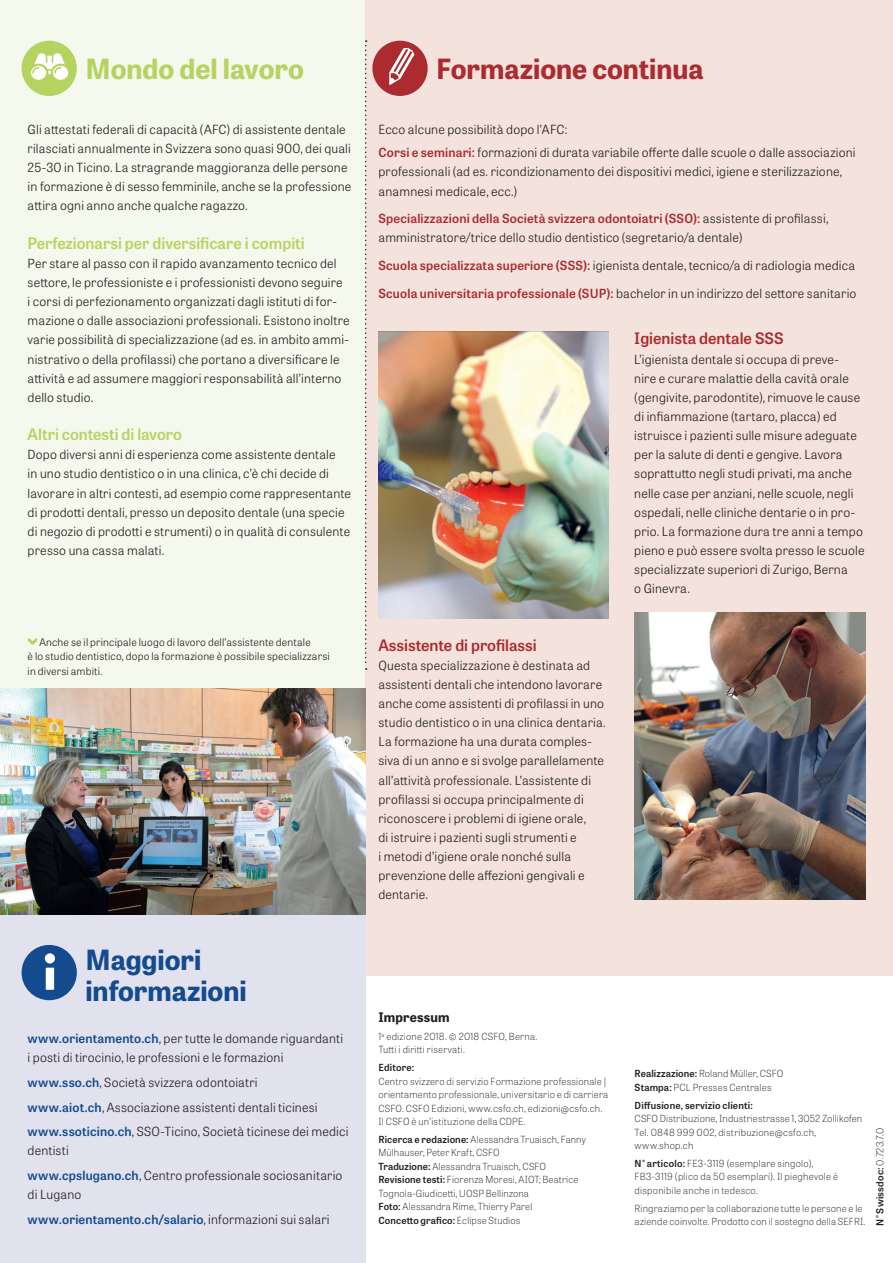
<style>
.page{position:relative;width:893px;height:1263px;background:#fff}
.page>*{position:absolute;margin:0;border:0;box-sizing:border-box;transform-origin:0 0}
.t1{font:700 27.75px/32px "Tablet Gothic";color:#134b8e}
.t2{font:700 27.75px "Tablet Gothic";color:#ab2b30}
.t3{font:700 27.75px "Tablet Gothic";color:#b5d361}
.t4{font:600 15.75px "Tablet Gothic";color:#b5d361}
.t5{font:600 15.75px "Tablet Gothic";color:#ab2b30}
.t6{font:700 13.2px "Tablet Gothic";letter-spacing:.015em;color:#231f20}
.t7{font:300 12.6px/19.2px "Tablet Gothic";letter-spacing:.015em;color:#231f20}
.t8{font:300 10.5px/14.4px "Tablet Gothic";letter-spacing:.015em;color:#231f20}
.t9{font:100 9.75px/13.5px "Tablet Gothic";letter-spacing:.02em;color:#231f20}
.t10{font:600 9.75px "Tablet Gothic";letter-spacing:.02em;color:#231f20}
.s1{font-weight:600;color:#134b8e}
.s2{font-weight:600;color:#ab2b30}
.s3{font-weight:600}
.s4{font-weight:100}
</style>
<div class="page">
<div style="left:0;top:0;width:366px;height:932px;background:#f5f9ed"></div>
<div style="left:366px;top:0;width:527px;height:976px;background:#f3e3dc"></div>
<div style="left:0;top:914px;width:366px;height:349px;background:#e1e2ee"></div>
<div style="left:372px;top:41px;width:56px;height:55px;background:#ab2b30;border-radius:50%"></div>
<svg style="left:389px;top:48px;width:25px;height:37px"></svg>
<div style="left:22px;top:41px;width:55px;height:55px;background:#b5d361;border-radius:50%"></div>
<svg style="left:31px;top:53px;width:37px;height:27px"></svg>
<div style="left:22px;top:945px;width:55px;height:55px;background:#134b8e;border-radius:50%"></div>
<div style="left:46px;top:968px;width:8px;height:22px;background:#fff"></div>
<div style="left:45px;top:953px;width:10px;height:10px;background:#fff;border-radius:50%"></div>
<img style="left:378px;top:332px;width:231px;height:287px">
<img style="left:634px;top:612px;width:231px;height:287px">
<img style="left:0;top:689px;width:366px;height:225px">
<svg style="left:27px;top:638px;width:11px;height:7px"></svg>
<svg style="left:365px;top:40px;width:2px;height:630px"></svg>
<h1 class="t3" style="left:85px;top:49px;width:220px">Mondo del lavoro</h1>
<p class="t7" style="left:28px;top:119px;width:325px">Gli attestati federali di capacità (AFC) di assistente dentale rilasciati annualmente in Svizzera sono quasi 900, dei quali 25-30 in Ticino. La stragrande maggioranza delle persone in formazione è di sesso femminile, anche se la professione attira ogni anno anche qualche ragazzo.</p>
<p class="t4" style="left:28px;top:232px;width:279px">Perfezionarsi per diversificare i compiti</p>
<p class="t7" style="left:28px;top:253px;width:324px">Per stare al passo con il rapido avanzamento tecnico del settore, le professioniste e i professionisti devono seguire<br>i corsi di perfezionamento organizzati dagli istituti di for&shy;mazione o dalle associazioni professionali. Esistono inoltre varie possibilità di specializzazione (ad es. in ambito ammi&shy;nistrativo o della profilassi) che portano a diversificare le attività e ad assumere maggiori responsabilità all’interno dello studio.</p>
<p class="t4" style="left:28px;top:423px;width:156px">Altri contesti di lavoro</p>
<p class="t7" style="left:28px;top:445px;width:325px">Dopo diversi anni di esperienza come assistente dentale<br>in uno studio dentistico o in una clinica, c’è chi decide di lavorare in altri contesti, ad esempio come rappresentante di prodotti dentali, presso un deposito dentale (una specie di negozio di prodotti e strumenti) o in qualità di consulente presso una cassa malati.</p>
<p class="t8" style="left:28px;top:634px;width:304px;text-indent:12px">Anche se il principale luogo di lavoro dell’assistente dentale<br>è lo studio dentistico, dopo la formazione è possibile specializzarsi in diversi ambiti.</p>
<h1 class="t1" style="left:85px;top:942px;width:163px">Maggiori informazioni</h1>
<p class="t7" style="left:28px;top:1028px;width:317px"><span class="s1">www.orientamento.ch</span>, per tutte le domande riguardanti i posti di tirocinio, le professioni e le formazioni</p>
<p class="t7" style="left:28px;top:1070px;width:322px;line-height:24.6px"><span class="s1">www.sso.ch</span>, Società svizzera odontoiatri<br><span class="s1">www.aiot.ch</span>, Associazione assistenti dentali ticinesi <span class="s1">www.ssoticino.ch</span>, SSO-Ticino, Società ticinese dei medici</p>
<p class="t7" style="left:28px;top:1138px;width:316px;line-height:24.6px">dentisti<br><span class="s1">www.cpslugano.ch</span>, Centro professionale sociosanitario</p>
<p class="t7" style="left:28px;top:1182px;width:303px;line-height:24.6px">di Lugano<br><span class="s1">www.orientamento.ch/salario</span>, informazioni sui salari</p>
<h1 class="t2" style="left:436px;top:49px;width:269px">Formazione continua</h1>
<p class="t7" style="left:378px;top:117px;width:479px;line-height:23.4px">Ecco alcune possibilità dopo l’AFC:<br><span class="s2">Corsi e seminari:</span> formazioni di durata variabile offerte dalle scuole o dalle associazioni</p>
<p class="t7" style="left:378px;top:162px;width:465px">professionali (ad es. ricondizionamento dei dispositivi medici, igiene e sterilizzazione, anamnesi medicale, ecc.)</p>
<p class="t7" style="left:378px;top:209px;width:451px"><span class="s2">Specializzazioni della Società svizzera odontoiatri (SSO):</span> assistente di profilassi, amministratore/trice dello studio dentistico (segretario/a dentale)</p>
<p class="t7" style="left:378px;top:251px;width:479px;line-height:27.6px"><span class="s2">Scuola specializzata superiore (SSS):</span> igienista dentale, tecnico/a di radiologia medica<br><span class="s2">Scuola universitaria professionale (SUP):</span> bachelor in un indirizzo del settore sanitario</p>
<p class="t5" style="left:378px;top:634px;width:160px">Assistente di profilassi</p>
<p class="t7" style="left:378px;top:655px;width:229px">Questa specializzazione è destinata ad assistenti dentali che intendono lavorare anche come assistenti di profilassi in uno studio dentistico o in una clinica dentaria.<br>La formazione ha una durata comples&shy;siva di un anno e si svolge parallelamente all’attività professionale. L’assistente di profilassi si occupa principalmente di riconoscere i problemi di igiene orale,<br>di istruire i pazienti sugli strumenti e<br>i metodi d’igiene orale nonché sulla prevenzione delle affezioni gengivali e dentarie.</p>
<p class="t5" style="left:634px;top:328px;width:151px">Igienista dentale SSS</p>
<p class="t7" style="left:634px;top:349px;width:232px">L’igienista dentale si occupa di preve-<br>nire e curare malattie della cavità orale (gengivite, parodontite), rimuove le cause di infiammazione (tartaro, placca) ed istruisce i pazienti sulle misure adeguate per la salute di denti e gengive. Lavora soprattutto negli studi privati, ma anche nelle case per anziani, nelle scuole, negli ospedali, nelle cliniche dentarie o in pro&shy;prio. La formazione dura tre anni a tempo pieno e può essere svolta presso le scuole specializzate superiori di Zurigo, Berna<br>o Ginevra.</p>
<p class="t6" style="left:378px;top:1008px;width:73px">Impressum</p>
<p class="t9" style="left:378px;top:1029px;width:160px">1<sup>a</sup> edizione 2018. © 2018 CSFO, Berna.<br>Tutti i diritti riservati.</p>
<p class="t10" style="left:378px;top:1060px;width:37px">Editore:</p>
<p class="t9" style="left:378px;top:1074px;width:231px">Centro svizzero di servizio Formazione professionale | orientamento professionale, universitario e di carriera CSFO. CSFO Edizioni, www.csfo.ch, edizioni@csfo.ch.<br>Il CSFO è un’istituzione della CDPE.</p>
<p class="t9" style="left:378px;top:1132px;width:209px"><span class="s3">Ricerca e redazione:</span> Alessandra Truaisch, Fanny Mülhauser, Peter Kraft, CSFO<br><span class="s3">Traduzione:</span> Alessandra Truaisch, CSFO <span class="s3">Revisione testi:</span> Fiorenza Moresi, AIOT; Beatrice Tognola-Giudicetti, UOSP Bellinzona<br><span class="s3">Foto:</span> Alessandra Rime, Thierry Parel<br><span class="s3">Concetto grafico:</span> Eclipse Studios</p>
<p class="t9" style="left:635px;top:1066px;width:150px"><span class="s3">Realizzazione:</span> Roland Müller, CSFO<br><span class="s3">Stampa:</span> PCL Presses Centrales</p>
<p class="t10" style="left:635px;top:1098px;width:120px">Diffusione, servizio clienti:</p>
<p class="t9" style="left:635px;top:1111px;width:229px">CSFO Distribuzione, Industriestrasse 1, 3052 Zollikofen<br>Tel. 0848 999 002, distribuzione@csfo.ch, www.shop.ch</p>
<p class="t9" style="left:635px;top:1156px;width:205px"><span class="s3">N° articolo:</span> FE3-3119 (esemplare singolo),<br>FB3-3119 (plico da 50 esemplari). Il pieghevole è disponibile anche in tedesco.</p>
<p class="t9" style="left:635px;top:1201px;width:232px">Ringraziamo per la collaborazione tutte le persone e le aziende coinvolte. Prodotto con il sostegno della SEFRI.</p>
<p class="t10" style="left:873px;top:1226px;width:100px;rotate:-90deg">N° Swissdoc: <span class="s4">0.723.7.0</span></p>
</div>
